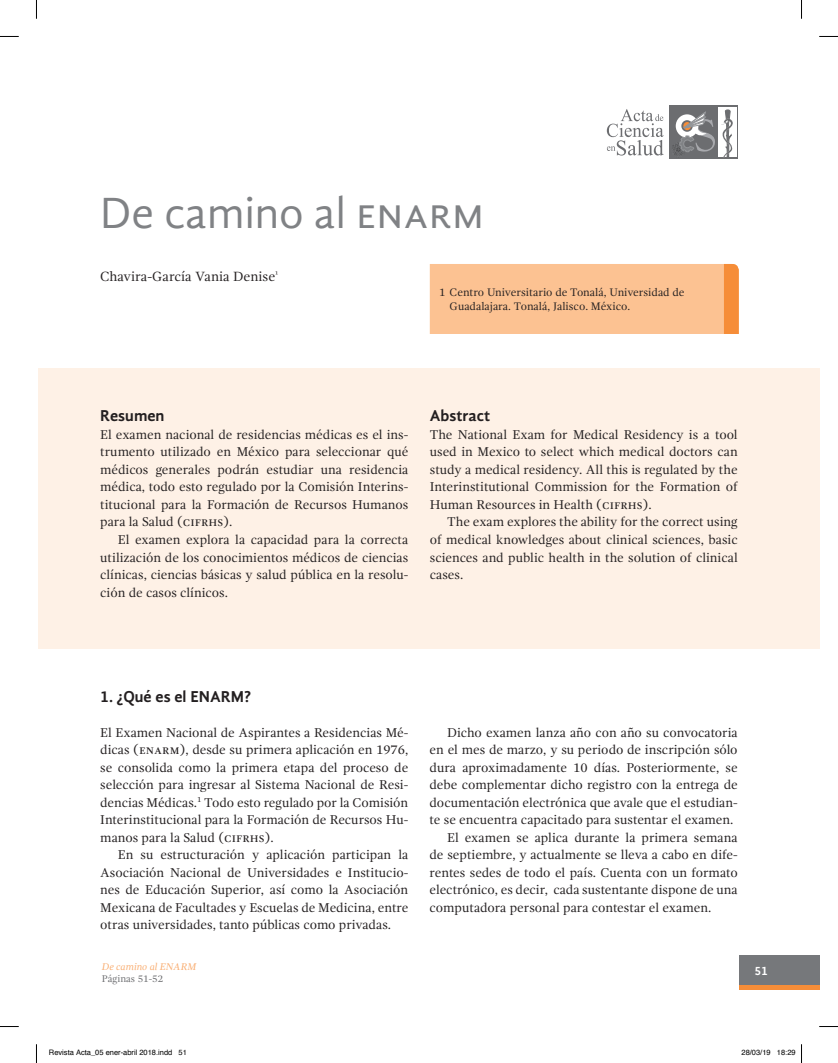
<style>
.page{position:relative;width:838px;height:1063px;background:#fff}
.page>*{position:absolute;margin:0;border:0;box-sizing:border-box;transform-origin:0 0}
.Titular_artículo_cor{font:45px "Gandhi Sans";color:#808285}
.Titular_1{font:700 16.25px "Gandhi Sans";color:#231f20}
.Autores{font:13.75px "Gandhi Serif";color:#231f20}
.Básico_textos_-_sang{font:13.12px/17.5px "Gandhi Serif";color:#231f20;text-align:justify}
.Básico_textos{font:13.12px/17.5px "Gandhi Serif";color:#231f20;text-align:justify}
.t1{font:700 12.5px "Gandhi Sans";color:#fff}
.Origen_autores{font:11.25px/13.8px "Gandhi Serif";letter-spacing:-.015em;color:#231f20}
.Pie_de_página_-_der{font:italic 10px "Gandhi Serif";color:#f9ac6f}
.Pie_de_página_-_der-2{font:10px "Gandhi Serif";color:#6c6d70}
.t2{font:7.5px "Helvetica";color:#000}
</style>
<div class="page">
<div style="left:669px;top:106px;width:69px;height:53px;background:#6c6d70"></div>
<div style="left:718px;top:107px;width:18px;height:50px;background:#fff"></div>
<svg style="left:721px;top:109px;width:12px;height:48px"></svg>
<svg style="left:673px;top:111px;width:42px;height:44px"></svg>
<svg style="left:607px;top:109px;width:57px;height:47px"></svg>
<div style="left:739px;top:955px;width:80px;height:31px;background:#76787b"></div>
<hr style="left:739px;top:986px;width:80px;height:4px;background:#f68d38">
<div style="left:430px;top:264px;width:309px;height:70px;background:#fcc292"></div>
<div style="left:38px;top:369px;width:781px;height:280px;background:#fef1e6"></div>
<svg style="left:0;top:36px;width:19px;height:1px"></svg>
<svg style="left:819px;top:36px;width:19px;height:1px"></svg>
<svg style="left:0;top:1026px;width:19px;height:1px"></svg>
<svg style="left:819px;top:1026px;width:19px;height:1px"></svg>
<svg style="left:36px;top:0;width:1px;height:19px"></svg>
<svg style="left:36px;top:1044px;width:1px;height:19px"></svg>
<svg style="left:801px;top:0;width:1px;height:19px"></svg>
<svg style="left:801px;top:1044px;width:1px;height:19px"></svg>
<p class="Titular_artículo_cor" style="left:100px;top:188px;width:385px">De camino al enarm</p>
<p class="Autores" style="left:100px;top:269px;width:180px">Chavira-García Vania Denise<sup>¹</sup></p>
<p class="Origen_autores" style="left:450px;top:286px;width:236px;text-indent:-11px">1 Centro Universitario de Tonalá, Universidad de<br>Guadalajara. Tonalá, Jalisco. México.</p>
<p class="Titular_1" style="left:100px;top:407px;width:66px">Resumen</p>
<p class="Básico_textos" style="left:100px;top:426px;width:310px">El examen nacional de residencias médicas es el ins&shy;trumento utilizado en México para seleccionar qué médicos generales podrán estudiar una residencia médica, todo esto regulado por la Comisión Interins&shy;titucional para la Formación de Recursos Humanos para la Salud (cifrhs).</p>
<p class="Básico_textos_-_sang" style="left:100px;top:531px;width:310px;text-indent:18px">El examen explora la capacidad para la correcta utilización de los conocimientos médicos de ciencias clínicas, ciencias básicas y salud pública en la resolu&shy;ción de casos clínicos.</p>
<p class="Titular_1" style="left:430px;top:407px;width:62px">Abstract</p>
<p class="Básico_textos" style="left:430px;top:426px;width:310px">The National Exam for Medical Residency is a tool used in Mexico to select which medical doctors can study a medical residency. All this is regulated by the Interinstitutional Commission for the Formation of Human Resources in Health (cifrhs).</p>
<p class="Básico_textos_-_sang" style="left:430px;top:513px;width:309px;text-indent:18px">The exam explores the ability for the correct using of medical knowledges about clinical sciences, basic sciences and public health in the solution of clinical cases.</p>
<p class="Titular_1" style="left:100px;top:687px;width:152px">1. ¿Qué es el ENARM?</p>
<p class="Básico_textos" style="left:100px;top:723px;width:310px">El Examen Nacional de Aspirantes a Residencias Mé&shy;dicas (enarm), desde su primera aplicación en 1976, se consolida como la primera etapa del proceso de selección para ingresar al Sistema Nacional de Resi&shy;dencias Médicas.<sup>1</sup> Todo esto regulado por la Comisión Interinstitucional para la Formación de Recursos Hu&shy;manos para la Salud (cifrhs).</p>
<p class="Básico_textos_-_sang" style="left:100px;top:846px;width:310px;text-indent:18px">En su estructuración y aplicación participan la Asociación Nacional de Universidades e Institucio&shy;nes de Educación Superior, así como la Asociación Mexicana de Facultades y Escuelas de Medicina, entre otras universidades, tanto públicas como privadas.</p>
<p class="Pie_de_página_-_der" style="left:102px;top:961px;width:96px">De camino al ENARM</p>
<p class="Pie_de_página_-_der-2" style="left:102px;top:973px;width:63px">Páginas 51-52</p>
<p class="Básico_textos_-_sang" style="left:430px;top:723px;width:310px;text-indent:18px">Dicho examen lanza año con año su convocatoria en el mes de marzo, y su periodo de inscripción sólo dura aproximadamente 10 días. Posteriormente, se debe complementar dicho registro con la entrega de documentación electrónica que avale que el estudian&shy;te se encuentra capacitado para sustentar el examen.</p>
<p class="Básico_textos_-_sang" style="left:430px;top:828px;width:310px;text-indent:18px">El examen se aplica durante la primera semana de septiembre, y actualmente se lleva a cabo en dife&shy;rentes sedes de todo el país. Cuenta con un formato electrónico, es decir, cada sustentante dispone de una computadora personal para contestar el examen.</p>
<p class="t1" style="left:754px;top:964px;width:15px">51</p>
<p class="t2" style="left:49px;top:1047px;width:139px">Revista Acta_05 ener-abril 2018.indd 51</p>
<p class="t2" style="left:741px;top:1047px;width:56px">28/03/19 18:29</p>
</div>
